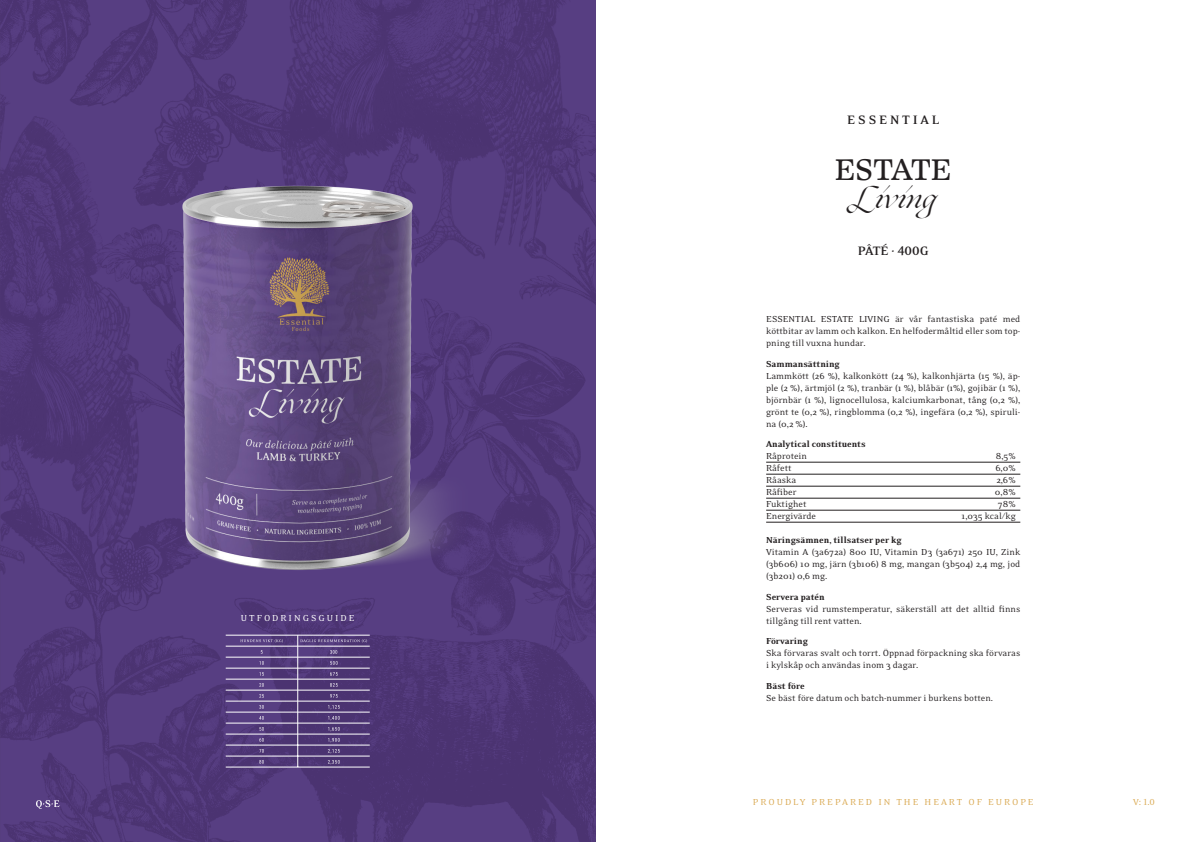
<style>
.page{position:relative;width:1191px;height:842px;background:#fff}
.page>*{position:absolute;margin:0;border:0;box-sizing:border-box;transform-origin:0 0}
.Produktnavn_overskri{font:30px "Ogg Text";color:#231f20}
.Produktnavn_overskri-2{font:italic 26px "Ogg";color:#231f20}
.t1{font:700 14px "Eidetic Neo OT";letter-spacing:.2em;color:#231f20}
.t2{font:700 14px "Eidetic Neo OT";color:#231f20}
.Brødtekst{font:10px/12px "Eidetic Neo OT";color:#231f20;text-align:justify}
.Underoverskrift{font:900 10px "Eidetic Neo OT";color:#231f20}
.Skema{font:10px "Eidetic Neo OT";letter-spacing:-.005em;color:#231f20}
.t3{font:10px "Eidetic Neo OT";letter-spacing:.2em;color:#dbac58}
.t4{font:10px "Eidetic Neo OT";letter-spacing:.2em;color:#fff}
</style>
<div class="page">
<img style="left:0;top:0;width:595px;height:842px">
<hr style="left:766px;top:462px;width:254px;height:1px;background:#231f20">
<hr style="left:766px;top:474px;width:254px;height:1px;background:#231f20">
<hr style="left:766px;top:486px;width:254px;height:1px;background:#231f20">
<hr style="left:766px;top:498px;width:254px;height:1px;background:#231f20">
<hr style="left:766px;top:510px;width:254px;height:1px;background:#231f20">
<hr style="left:766px;top:522px;width:254px;height:1px;background:#231f20">
<img style="left:91px;top:129px;width:413px;height:465px">
<svg style="left:36px;top:800px;width:23px;height:9px"></svg>
<svg style="left:240px;top:639px;width:43px;height:3px"></svg>
<svg style="left:300px;top:639px;width:67px;height:3px"></svg>
<svg style="left:330px;top:650px;width:7px;height:4px"></svg>
<svg style="left:259px;top:661px;width:5px;height:4px"></svg>
<svg style="left:330px;top:661px;width:7px;height:4px"></svg>
<svg style="left:259px;top:672px;width:5px;height:4px"></svg>
<svg style="left:330px;top:672px;width:8px;height:4px"></svg>
<svg style="left:259px;top:683px;width:5px;height:4px"></svg>
<svg style="left:330px;top:683px;width:8px;height:4px"></svg>
<svg style="left:259px;top:694px;width:5px;height:4px"></svg>
<svg style="left:330px;top:694px;width:8px;height:4px"></svg>
<svg style="left:259px;top:705px;width:5px;height:4px"></svg>
<svg style="left:328px;top:705px;width:12px;height:4px"></svg>
<svg style="left:259px;top:716px;width:5px;height:4px"></svg>
<svg style="left:328px;top:716px;width:12px;height:4px"></svg>
<svg style="left:259px;top:727px;width:5px;height:4px"></svg>
<svg style="left:328px;top:727px;width:12px;height:4px"></svg>
<hr style="left:226px;top:635px;width:144px;height:1px;background:#fff">
<hr style="left:226px;top:646px;width:144px;height:1px;background:#fff">
<hr style="left:226px;top:657px;width:144px;height:1px;background:#fff">
<hr style="left:226px;top:668px;width:144px;height:1px;background:#fff">
<hr style="left:226px;top:679px;width:144px;height:1px;background:#fff">
<hr style="left:226px;top:690px;width:144px;height:1px;background:#fff">
<hr style="left:226px;top:701px;width:144px;height:1px;background:#fff">
<hr style="left:226px;top:712px;width:144px;height:1px;background:#fff">
<hr style="left:226px;top:723px;width:144px;height:1px;background:#fff">
<hr style="left:226px;top:734px;width:144px;height:1px;background:#fff">
<svg style="left:259px;top:738px;width:5px;height:4px"></svg>
<svg style="left:328px;top:738px;width:12px;height:4px"></svg>
<svg style="left:259px;top:749px;width:5px;height:4px"></svg>
<svg style="left:328px;top:749px;width:12px;height:4px"></svg>
<svg style="left:259px;top:760px;width:5px;height:4px"></svg>
<svg style="left:328px;top:760px;width:12px;height:4px"></svg>
<hr style="left:226px;top:745px;width:144px;height:1px;background:#fff">
<hr style="left:226px;top:756px;width:144px;height:1px;background:#fff">
<hr style="left:226px;top:767px;width:144px;height:1px;background:#fff">
<hr style="left:297px;top:635px;width:1px;height:132px;background:#fff">
<p class="t4" style="left:241px;top:613px;width:115px">UTFODRINGSGUIDE</p>
<p class="t1" style="left:847px;top:113px;width:93px">ESSENTIAL</p>
<p class="Produktnavn_overskri" style="left:835px;top:150px;width:118px">ESTATE</p>
<p class="Produktnavn_overskri-2" style="left:849px;top:178px;width:90px">Living</p>
<p class="t2" style="left:858px;top:243px;width:72px">PÂTÉ · 400G</p>
<p class="Brødtekst" style="left:766px;top:313px;width:256px">ESSENTIAL ESTATE LIVING är vår fantastiska paté med köttbitar av lamm och kalkon. En helfodermåltid eller som top&shy;pning till vuxna hundar.</p>
<p class="Underoverskrift" style="left:766px;top:358px;width:75px">Sammansättning</p>
<p class="Brødtekst" style="left:766px;top:370px;width:256px">Lammkött (26 %), kalkonkött (24 %), kalkonhjärta (15 %), äp&shy;ple (2 %), ärtmjöl (2 %), tranbär (1 %), blåbär (1%), gojibär (1 %), björnbär (1 %), lignocellulosa, kalciumkarbonat, tång (0,2 %), grönt te (0,2 %), ringblomma (0,2 %), ingefära (0,2 %), spiruli&shy;na (0,2 %).</p>
<p class="Underoverskrift" style="left:766px;top:439px;width:101px">Analytical constituents</p>
<p class="Skema" style="left:766px;top:451px;width:42px">Råprotein</p>
<p class="Skema" style="left:996px;top:451px;width:21px">8,5%</p>
<p class="Skema" style="left:766px;top:463px;width:27px">Råfett</p>
<p class="Skema" style="left:995px;top:463px;width:22px">6,0%</p>
<p class="Skema" style="left:766px;top:475px;width:32px">Råaska</p>
<p class="Skema" style="left:996px;top:475px;width:21px">2,6%</p>
<p class="Skema" style="left:766px;top:487px;width:32px">Råfiber</p>
<p class="Skema" style="left:995px;top:487px;width:22px">0,8%</p>
<p class="Skema" style="left:766px;top:499px;width:42px">Fuktighet</p>
<p class="Skema" style="left:998px;top:499px;width:19px">78%</p>
<p class="Skema" style="left:766px;top:511px;width:51px">Energivärde</p>
<p class="Skema" style="left:961px;top:511px;width:56px">1,035 kcal/kg</p>
<p class="Underoverskrift" style="left:766px;top:535px;width:137px">Näringsämnen, tillsatser per kg</p>
<p class="Brødtekst" style="left:766px;top:546px;width:256px">Vitamin A (3a672a) 800 IU, Vitamin D3 (3a671) 250 IU, Zink (3b606) 10 mg, järn (3b106) 8 mg, mangan (3b504) 2,4 mg, jod (3b201) 0,6 mg.</p>
<p class="Underoverskrift" style="left:766px;top:591px;width:60px">Servera patén</p>
<p class="Brødtekst" style="left:766px;top:603px;width:256px">Serveras vid rumstemperatur, säkerställ att det alltid finns tillgång till rent vatten.</p>
<p class="Underoverskrift" style="left:766px;top:636px;width:43px">Förvaring</p>
<p class="Brødtekst" style="left:766px;top:647px;width:256px">Ska förvaras svalt och torrt. Öppnad förpackning ska förvaras i kylskåp och användas inom 3 dagar.</p>
<p class="Underoverskrift" style="left:766px;top:680px;width:40px">Bäst före</p>
<p class="Brødtekst" style="left:766px;top:692px;width:228px">Se bäst före datum och batch-nummer i burkens botten.</p>
<p class="t3" style="left:752px;top:797px;width:282px">PROUDLY PREPARED IN THE HEART OF EUROPE</p>
<p class="t3" style="left:1133px;top:797px;width:23px">V: 1.0</p>
</div>
